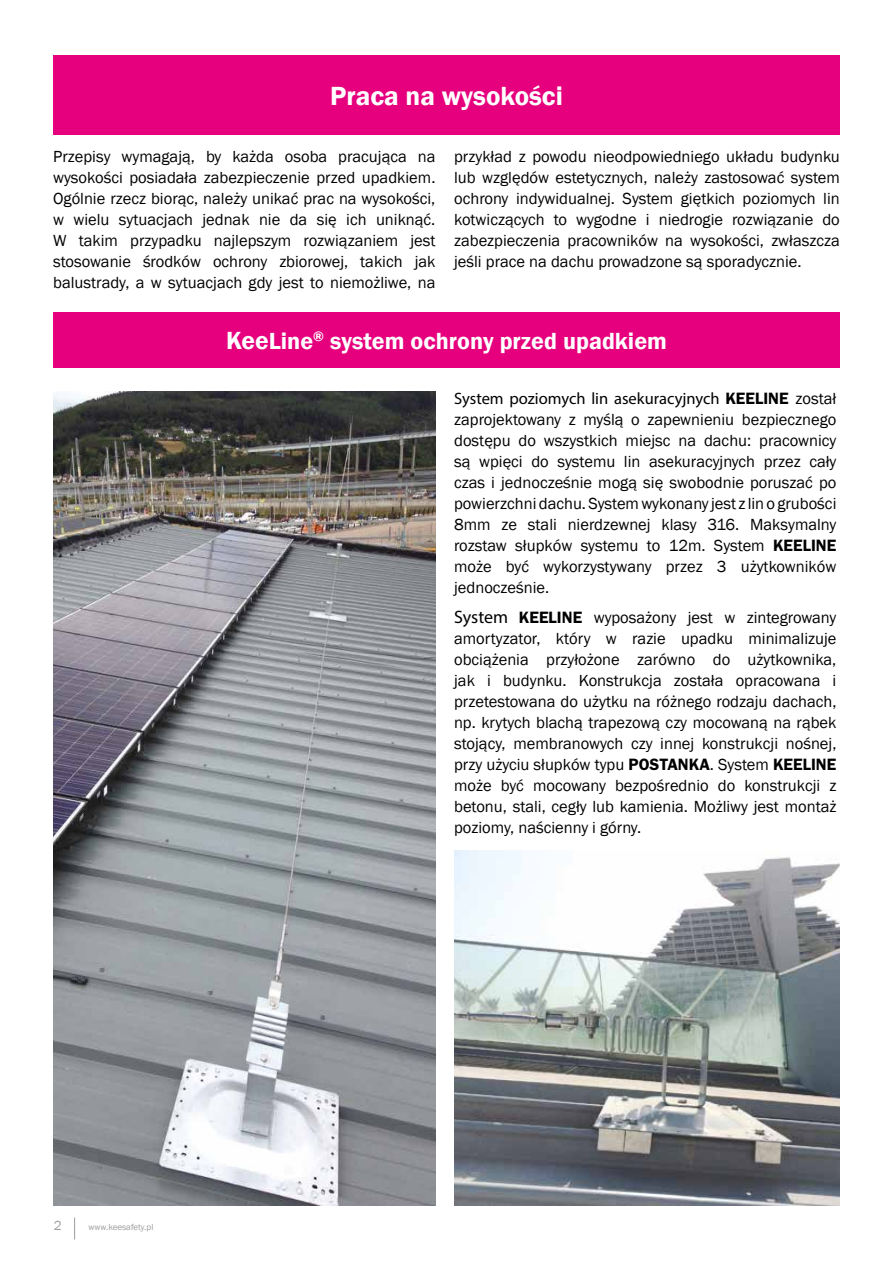
<style>
.page{position:relative;width:893px;height:1263px;background:#fff}
.page>*{position:absolute;margin:0;border:0;box-sizing:border-box;transform-origin:0 0}
.t1{font:600 27px "Franklin Gothic";color:#fff}
.t2{font:600 24px "Franklin Gothic";color:#fff}
.t3{font:16.5px/21px "Franklin Gothic";color:#000;text-align:justify}
.t4{font:16.5px "Myriad Pro";color:#000}
.t5{font:13.5px "Franklin Gothic";color:#9d9d9c}
.t6{font:9px "Franklin Gothic";color:#9d9d9c}
.s1{font-size:25.5px}
.s2{font-family:"ITC Franklin Gothic Std";font-weight:600}
.s3{font-family:"Franklin Gothic"}
.s4{font-family:"Myriad Pro";font-size:18px}
</style>
<div class="page">
<svg style="left:74px;top:1217px;width:1px;height:22px"></svg>
<div style="left:53px;top:55px;width:787px;height:80px;background:#e6007d"></div>
<div style="left:53px;top:312px;width:787px;height:56px;background:#e6007d"></div>
<img style="left:53px;top:391px;width:382px;height:814px">
<img style="left:454px;top:850px;width:386px;height:355px">
<h1 class="t1" style="left:330px;top:79px;width:234px">Praca na wysokości</h1>
<p class="t3" style="left:53px;top:147px;width:384px">Przepisy wymagają, by każda osoba pracująca na wysokości posiadała zabezpieczenie przed upadkiem.<br>Ogólnie rzecz biorąc, należy unikać prac na wysokości, w wielu sytuacjach jednak nie da się ich uniknąć.<br>W takim przypadku najlepszym rozwiązaniem jest stosowanie środków ochrony zbiorowej, takich jak balustrady, a w sytuacjach gdy jest to niemożliwe, na</p>
<p class="t3" style="left:454px;top:147px;width:387px">przykład z powodu nieodpowiedniego układu budynku lub względów estetycznych, należy zastosować system ochrony indywidualnej. System giętkich poziomych lin kotwiczących to wygodne i niedrogie rozwiązanie do zabezpieczenia pracowników na wysokości, zwłaszcza jeśli prace na dachu prowadzone są sporadycznie.</p>
<h2 class="t2" style="left:226px;top:326px;width:442px"><span class="s1">Kee</span>Line<sup>®</sup> system ochrony przed upadkiem</h2>
<p class="t4" style="left:454px;top:388px;width:384px">System poziomych lin asekuracyjnych <span class="s2">KEELINE</span> <span class="s3">został</span></p>
<p class="t3" style="left:454px;top:409px;width:384px">zaprojektowany z myślą o zapewnieniu bezpiecznego dostępu do wszystkich miejsc na dachu: pracownicy są wpięci do systemu lin asekuracyjnych przez cały czas i jednocześnie mogą się swobodnie poruszać po powierzchni dachu. System wykonany jest z lin o grubości 8mm ze stali nierdzewnej klasy 316. Maksymalny rozstaw słupków systemu to 12m. System <span class="s2">KEELINE </span>może być wykorzystywany przez 3 użytkowników jednocześnie.</p>
<p class="t3" style="left:454px;top:607px;width:384px"><span class="s4">System</span> <span class="s2">KEELINE</span> wyposażony jest w zintegrowany amortyzator, który w razie upadku minimalizuje obciążenia przyłożone zarówno do użytkownika, jak i budynku. Konstrukcja została opracowana i przetestowana do użytku na różnego rodzaju dachach, np. krytych blachą trapezową czy mocowaną na rąbek stojący, membranowych czy innej konstrukcji nośnej, przy użyciu słupków typu <span class="s2">POSTANKA</span>. System <span class="s2">KEELINE </span>może być mocowany bezpośrednio do konstrukcji z betonu, stali, cegły lub kamienia. Możliwy jest montaż poziomy, naścienny i górny.</p>
<p class="t5" style="left:54px;top:1217px;width:9px">2</p>
<p class="t6" style="left:89px;top:1222px;width:66px">www.keesafety.pl</p>
</div>
